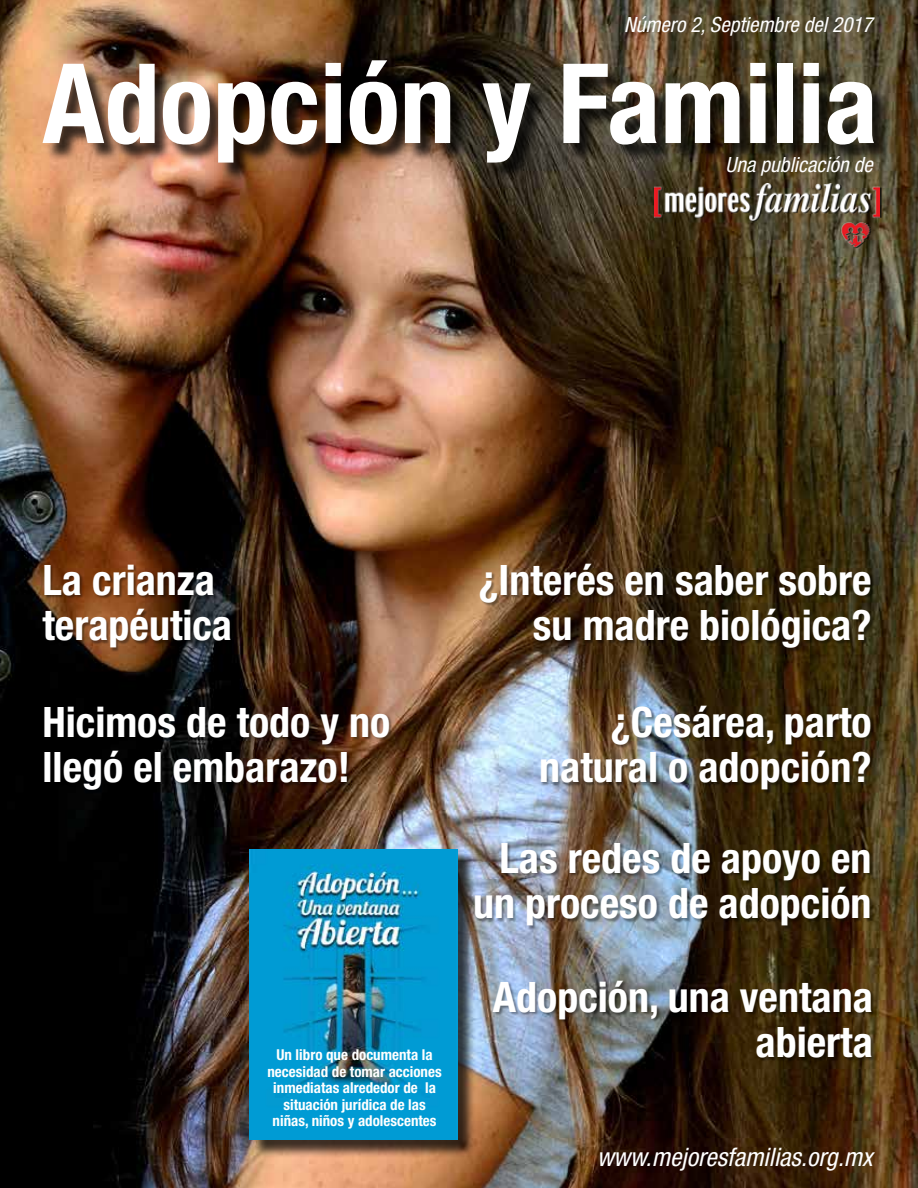
<style>
.page{position:relative;width:918px;height:1188px;background:#fff}
.page>*{position:absolute;margin:0;border:0;box-sizing:border-box;transform-origin:0 0}
.t1{font:700 condensed 111px "Helvetica Neue LT Std";color:#fff}
.t2{font:700 condensed 42px/45px "Helvetica Neue LT Std";color:#fff;text-align:right}
.t3{font:italic condensed 25.5px "Helvetica Neue LT Std";color:#fff}
.t4{font:italic condensed 21px "Helvetica Neue LT Std";color:#fff}
.t5{font:700 condensed 15px/16.5px "Helvetica Neue LT Std";color:#fff;text-align:center}
</style>
<div class="page">
<img style="left:0;top:0;width:918px;height:1188px">
<div style="left:45px;top:63px;width:847px;height:118px;background:#000;opacity:.75"></div>
<div style="left:481px;top:564px;width:393px;height:88px;background:#000;opacity:.38"></div>
<div style="left:475px;top:843px;width:399px;height:87px;background:#000;opacity:.38"></div>
<div style="left:541px;top:706px;width:333px;height:88px;background:#000;opacity:.38"></div>
<div style="left:44px;top:707px;width:349px;height:87px;background:#000;opacity:.38"></div>
<div style="left:43px;top:565px;width:191px;height:87px;background:#000;opacity:.38"></div>
<div style="left:493px;top:981px;width:382px;height:81px;background:#000;opacity:.38"></div>
<img style="left:654px;top:183px;width:226px;height:64px">
<div style="left:251px;top:851px;width:226px;height:308px;background:#000;opacity:.75"></div>
<img style="left:249px;top:849px;width:209px;height:291px">
<p class="t4" style="left:624px;top:13px;width:250px">Número 2, Septiembre del 2017</p>
<h1 class="t1" style="left:43px;top:36px;width:837px">Adopción y Familia</h1>
<p class="t4" style="left:726px;top:152px;width:149px">Una publicación de</p>
<p class="t2" style="left:43px;top:557px;width:191px;text-align:left">La crianza terapéutica</p>
<p class="t2" style="left:43px;top:699px;width:349px;text-align:left">Hicimos de todo y no llegó el embarazo!</p>
<p class="t5" style="left:267px;top:1046px;width:176px">Un libro que documenta la necesidad de tomar acciones inmediatas alrededor de la situación jurídica de las niñas, niños y adolescentes</p>
<p class="t2" style="left:478px;top:557px;width:395px">¿Interés en saber sobre su madre biológica?</p>
<p class="t2" style="left:539px;top:699px;width:334px">¿Cesárea, parto natural o adopción?</p>
<p class="t2" style="left:473px;top:835px;width:400px">Las redes de apoyo en un proceso de adopción</p>
<p class="t2" style="left:493px;top:974px;width:382px">Adopción, una ventana abierta</p>
<p class="t3" style="left:597px;top:1142px;width:277px">www.mejoresfamilias.org.mx</p>
</div>
